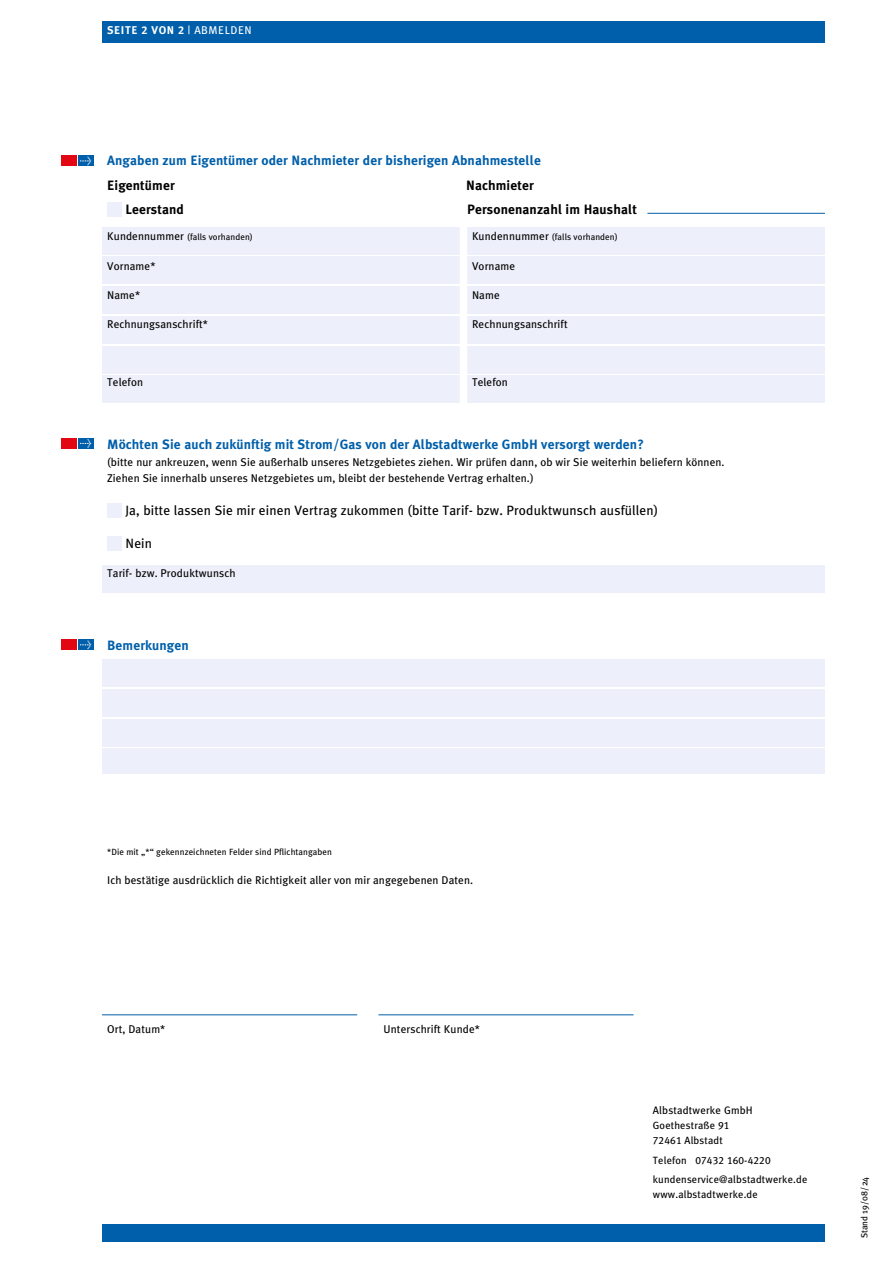
<style>
.page{position:relative;width:893px;height:1263px;background:#fff}
.page>*{position:absolute;margin:0;border:0;box-sizing:border-box;transform-origin:0 0}
.t1{font:700 13.5px "Meta Plus";letter-spacing:.01em;color:#005faa}
.t2{font:13.5px "Meta Plus";letter-spacing:.01em;color:#000}
.t3{font:700 13.5px "Meta Plus";letter-spacing:.01em;color:#000}
.t4{font:11.25px/16.5px "Meta Plus";letter-spacing:.01em;color:#000}
.t5{font:11.25px "Meta Plus";letter-spacing:.05em;color:#fff}
.t6{font:10.8px "Meta Plus";letter-spacing:.015em;color:#000}
.t7{font:10.5px/14.9px "Meta Plus";letter-spacing:.015em;color:#000}
.t8{font:10.5px "Meta Plus Book Caps";letter-spacing:.015em;color:#000}
.t9{font:9px "Meta Plus";letter-spacing:.01em;color:#000}
.s1{font-weight:700}
.s2{font-family:"Meta Plus Bold Caps"}
.s3{font-size:11.25px}
.s4{font-family:"Meta Plus Book Caps"}
.s5{font-family:"Meta Plus"}
</style>
<div class="page">
<div style="left:102px;top:227px;width:723px;height:27px;background:#edf0fa"></div>
<div style="left:102px;top:256px;width:723px;height:28px;background:#edf0fa"></div>
<div style="left:102px;top:286px;width:723px;height:28px;background:#edf0fa"></div>
<div style="left:102px;top:316px;width:723px;height:28px;background:#edf0fa"></div>
<div style="left:102px;top:346px;width:723px;height:27px;background:#edf0fa"></div>
<div style="left:102px;top:376px;width:723px;height:27px;background:#edf0fa"></div>
<div style="left:460px;top:173px;width:7px;height:234px;background:#fff"></div>
<div style="left:102px;top:565px;width:723px;height:28px;background:#edf0fa"></div>
<div style="left:102px;top:21px;width:723px;height:22px;background:#005faa"></div>
<div style="left:62px;top:155px;width:15px;height:11px;background:#e30613"></div>
<div style="left:78px;top:155px;width:15px;height:11px;background:#005faa"></div>
<svg style="left:80px;top:157px;width:11px;height:8px"></svg>
<div style="left:107px;top:202px;width:15px;height:15px;background:#edf0fa"></div>
<div style="left:107px;top:503px;width:15px;height:15px;background:#edf0fa"></div>
<div style="left:107px;top:536px;width:15px;height:15px;background:#edf0fa"></div>
<div style="left:102px;top:1225px;width:723px;height:17px;background:#005faa"></div>
<hr style="left:102px;top:1014px;width:255px;height:1px;background:#005faa">
<hr style="left:378px;top:1014px;width:256px;height:1px;background:#005faa">
<div style="left:62px;top:438px;width:15px;height:11px;background:#e30613"></div>
<div style="left:78px;top:438px;width:15px;height:11px;background:#005faa"></div>
<svg style="left:80px;top:439px;width:11px;height:9px"></svg>
<div style="left:62px;top:639px;width:15px;height:11px;background:#e30613"></div>
<div style="left:78px;top:639px;width:15px;height:11px;background:#005faa"></div>
<svg style="left:80px;top:640px;width:11px;height:9px"></svg>
<div style="left:102px;top:659px;width:723px;height:28px;background:#edf0fa"></div>
<div style="left:102px;top:689px;width:723px;height:28px;background:#edf0fa"></div>
<div style="left:102px;top:719px;width:723px;height:28px;background:#edf0fa"></div>
<div style="left:102px;top:749px;width:723px;height:25px;background:#edf0fa"></div>
<hr style="left:647px;top:213px;width:178px;height:1px;background:#005faa">
<p class="t5" style="left:107px;top:24px;width:146px"><span class="s1">SEITE</span> <span class="s2">2</span> <span class="s1">VON</span> <span class="s2">2</span> | ABMELDEN</p>
<p class="t1" style="left:107px;top:152px;width:435px">Angaben zum Eigentümer oder Nachmieter der bisherigen Abnahmestelle</p>
<p class="t3" style="left:107px;top:178px;width:69px">Eigentümer</p>
<p class="t3" style="left:466px;top:178px;width:69px">Nachmieter</p>
<p class="t3" style="left:125px;top:202px;width:60px">Leerstand</p>
<p class="t3" style="left:467px;top:202px;width:171px">Personenanzahl im Haushalt</p>
<p class="t9" style="left:107px;top:232px;width:147px"><span class="s3">Kundennummer</span> (falls vorhanden)</p>
<p class="t9" style="left:472px;top:232px;width:147px"><span class="s3">Kundennummer</span> (falls vorhanden)</p>
<p class="t4" style="left:107px;top:257px;width:50px">Vorname*</p>
<p class="t4" style="left:472px;top:257px;width:45px">Vorname</p>
<p class="t4" style="left:107px;top:286px;width:34px">Name*</p>
<p class="t4" style="left:472px;top:286px;width:29px">Name</p>
<p class="t4" style="left:107px;top:316px;width:102px">Rechnungsanschrift*</p>
<p class="t4" style="left:472px;top:316px;width:97px">Rechnungsanschrift</p>
<p class="t4" style="left:107px;top:374px;width:37px">Telefon</p>
<p class="t4" style="left:472px;top:374px;width:37px">Telefon</p>
<p class="t1" style="left:107px;top:437px;width:538px">Möchten Sie auch zukünftig mit Strom/Gas von der Albstadtwerke GmbH versorgt werden?</p>
<p class="t4" style="left:107px;top:453px;width:619px">(bitte nur ankreuzen, wenn Sie außerhalb unseres Netzgebietes ziehen. Wir prüfen dann, ob wir Sie weiterhin beliefern können.<br>Ziehen Sie innerhalb unseres Netzgebietes um, bleibt der bestehende Vertrag erhalten.)</p>
<p class="t2" style="left:125px;top:503px;width:534px">Ja, bitte lassen Sie mir einen Vertrag zukommen (bitte Tarif- bzw. Produktwunsch ausfüllen)</p>
<p class="t2" style="left:126px;top:536px;width:28px">Nein</p>
<p class="t4" style="left:107px;top:565px;width:130px">Tarif- bzw. Produktwunsch</p>
<p class="t1" style="left:107px;top:637px;width:83px">Bemerkungen</p>
<p class="t9" style="left:107px;top:846px;width:226px">*Die mit „*“ gekennzeichneten Felder sind Pflichtangaben</p>
<p class="t4" style="left:107px;top:871px;width:367px">Ich bestätige ausdrücklich die Richtigkeit aller von mir angegebenen Daten.</p>
<p class="t4" style="left:107px;top:1021px;width:60px">Ort, Datum*</p>
<p class="t4" style="left:384px;top:1021px;width:98px">Unterschrift Kunde*</p>
<p class="t6" style="left:653px;top:1104px;width:101px">Albstadtwerke GmbH</p>
<p class="t7" style="left:653px;top:1118px;width:78px">Goethestraße <span class="s4">91<br>72461</span> Albstadt</p>
<p class="t8" style="left:653px;top:1154px;width:119px"><span class="s5">Telefon</span> 07432 160-4220</p>
<p class="t7" style="left:653px;top:1172px;width:156px">kundenservice@albstadtwerke.de www.albstadtwerke.de</p>
<p class="t9" style="left:859px;top:1238px;width:63px;rotate:-90deg">Stand 19/08/24</p>
</div>
